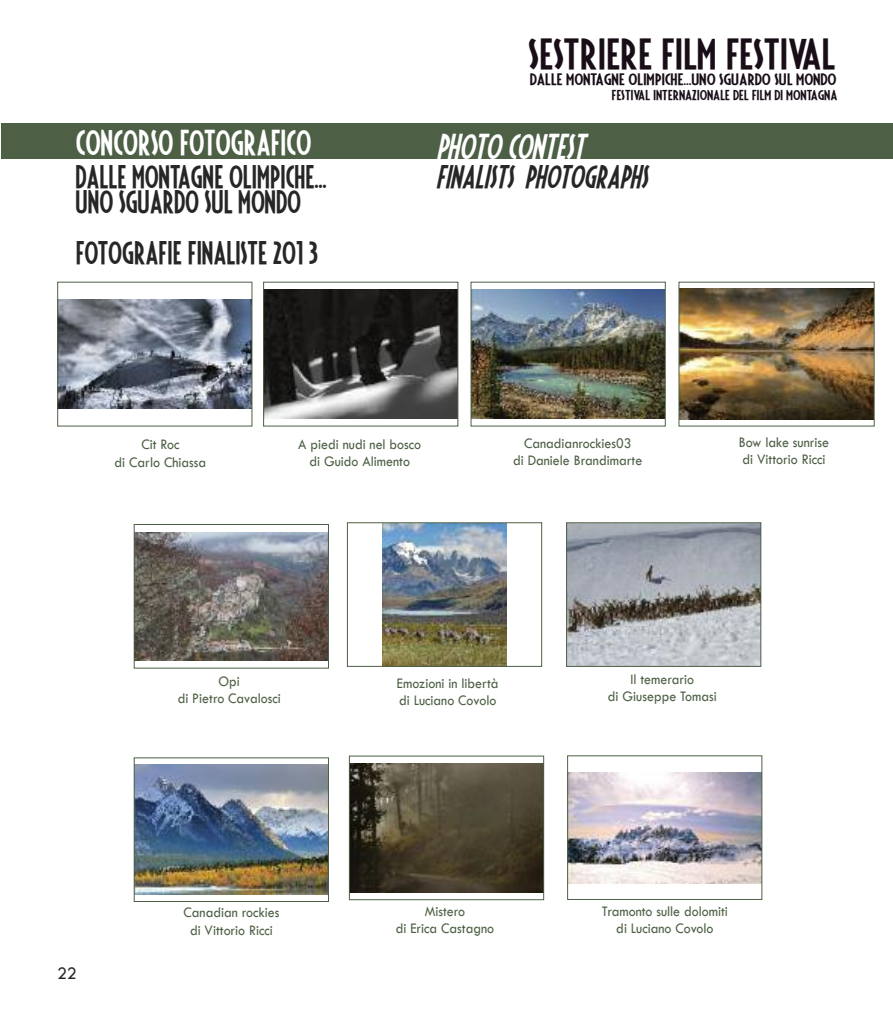
<style>
.page{position:relative;width:893px;height:1021px;background:#fff}
.page>*{position:absolute;margin:0;border:0;box-sizing:border-box;transform-origin:0 0}
.t1{font:34.35px "Fiesta";color:#190e18;scale:1.13 1}
.t2{font:28.35px "Fiesta";color:#fff}
.t3{font:italic 28.35px "Fiesta";color:#fff}
.t4{font:25.8px/25.5px "Fiesta";color:#272627}
.t5{font:italic 25.8px "Fiesta";color:#272627}
.t6{font:18px "Tw Cen";color:#272627}
.t7{font:15.15px/17.2px "Tw Cen";color:#4d6045;text-align:center;scale:.92 1}
.t8{font:13.05px "Fiesta";color:#190e18;scale:1.24 1}
.t9{font:11.4px "Fiesta";color:#190e18;scale:1.19 1}
</style>
<div class="page">
<div style="left:2px;top:124px;width:891px;height:35px;background:#4d6045"></div>
<img style="left:136px;top:532px;width:191px;height:128px">
<div style="left:134px;top:524px;width:195px;height:144px;border:1px solid #4d6045"></div>
<img style="left:569px;top:772px;width:191px;height:111px">
<div style="left:567px;top:755px;width:195px;height:144px;border:1px solid #4d6045"></div>
<img style="left:382px;top:524px;width:125px;height:140px">
<div style="left:347px;top:522px;width:195px;height:144px;border:1px solid #4d6045"></div>
<img style="left:136px;top:764px;width:191px;height:130px">
<div style="left:134px;top:757px;width:195px;height:144px;border:1px solid #4d6045"></div>
<img style="left:568px;top:524px;width:191px;height:140px">
<div style="left:566px;top:522px;width:195px;height:144px;border:1px solid #4d6045"></div>
<img style="left:351px;top:763px;width:191px;height:129px">
<div style="left:349px;top:755px;width:195px;height:145px;border:1px solid #4d6045"></div>
<img style="left:681px;top:289px;width:191px;height:130px">
<div style="left:679px;top:282px;width:195px;height:144px;border:1px solid #4d6045"></div>
<img style="left:265px;top:289px;width:191px;height:130px">
<div style="left:263px;top:282px;width:195px;height:144px;border:1px solid #4d6045"></div>
<img style="left:473px;top:290px;width:191px;height:128px">
<div style="left:471px;top:282px;width:195px;height:144px;border:1px solid #4d6045"></div>
<img style="left:59px;top:300px;width:191px;height:108px">
<div style="left:57px;top:282px;width:195px;height:144px;border:1px solid #4d6045"></div>
<h2 class="t2" style="left:76px;top:129px;width:237px">CONCORSO FOTOGRAFICO</h2>
<h3 class="t4" style="left:76px;top:166px;width:253px">DALLE MONTAGNE OLIMPICHE...<br>UNO SGUARDO SUL MONDO</h3>
<h3 class="t4" style="left:76px;top:242px;width:244px">FOTOGRAFIE FINALISTE 201 3</h3>
<h1 class="t1" style="left:528px;top:37px;width:273px">SESTRIERE FILM FESTIVAL</h1>
<p class="t8" style="left:530px;top:73px;width:249px">DALLE MONTAGNE OLIMPICHE...UNO SGUARDO SUL MONDO</p>
<p class="t9" style="left:612px;top:90px;width:191px">FESTIVAL INTERNAZIONALE DEL FILM DI MONTAGNA</p>
<h2 class="t3" style="left:436px;top:133px;width:155px">PHOTO CONTEST</h2>
<h3 class="t5" style="left:436px;top:164px;width:218px">FINALISTS PHOTOGRAPHS</h3>
<p class="t7" style="left:115px;top:436px;width:101px">Cit Roc<br>di Carlo Chiassa</p>
<p class="t7" style="left:298px;top:435px;width:135px">A piedi nudi nel bosco di Guido Alimento</p>
<p class="t7" style="left:513px;top:435px;width:142px">Canadianrockies03<br>di Daniele Brandimarte</p>
<p class="t7" style="left:739px;top:433px;width:100px;text-align:left">Bow lake sunrise di Vittorio Ricci</p>
<p class="t6" style="left:57px;top:964px;width:21px">22</p>
<p class="t7" style="left:178px;top:672px;width:114px">Opi<br>di Pietro Cavalosci</p>
<p class="t7" style="left:184px;top:904px;width:106px">Canadian rockies di Vittorio Ricci</p>
<p class="t7" style="left:397px;top:674px;width:112px;text-align:left">Emozioni in libertà di Luciano Covolo</p>
<p class="t7" style="left:396px;top:902px;width:108px">Mistero<br>di Erica Castagno</p>
<p class="t7" style="left:608px;top:670px;width:120px">Il temerario<br>di Giuseppe Tomasi</p>
<p class="t7" style="left:602px;top:902px;width:138px">Tramonto sulle dolomiti di Luciano Covolo</p>
</div>
